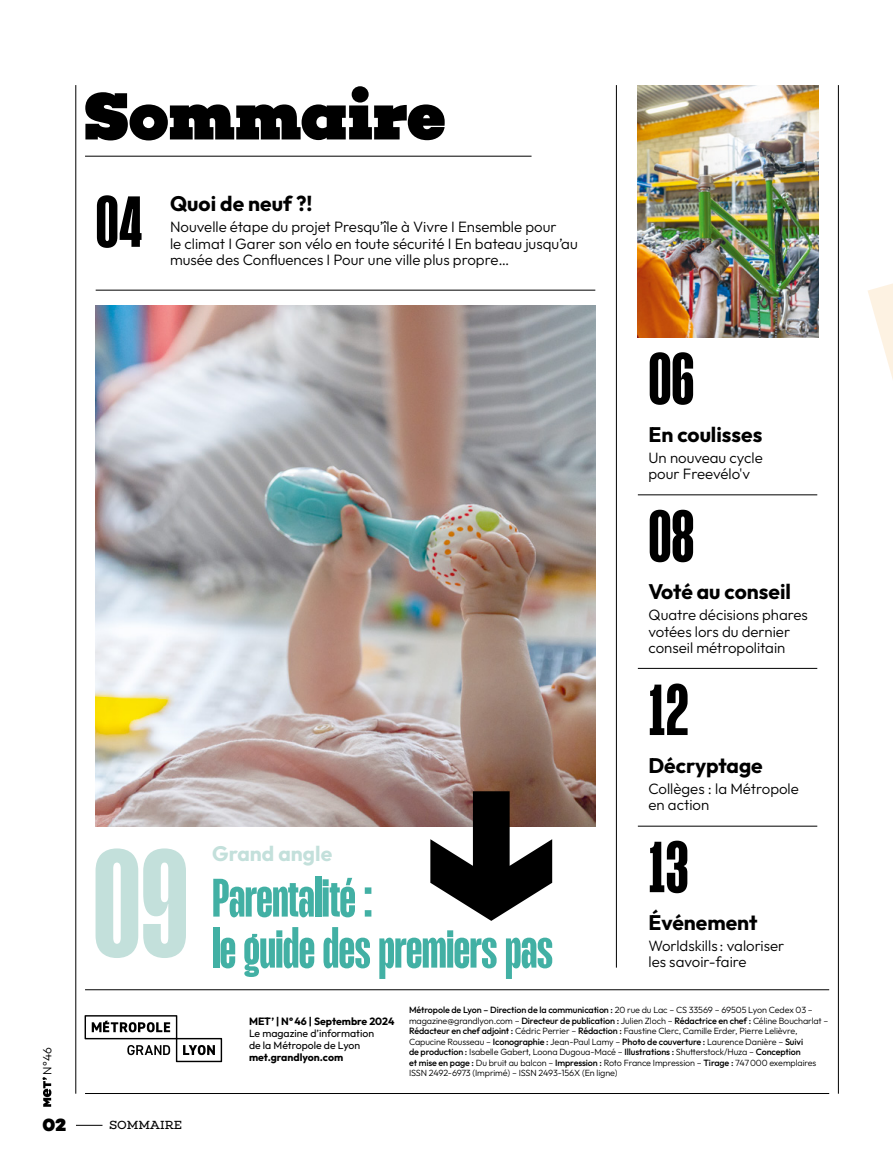
<style>
.page{position:relative;width:893px;height:1170px;background:#fff}
.page>*{position:absolute;margin:0;border:0;box-sizing:border-box;transform-origin:0 0}
.meT_Som-n_-exergue{font:700 150px "Mango Grotesque";color:#c3e0db}
.meT_Som-n{font:700 72px "Mango Grotesque";color:#000}
.t1{font:900 67.95px "Choplin";letter-spacing:-.01em;color:#000}
.meT_Item-important{font:700 54px "Mango Grotesque";letter-spacing:-.005em;color:#42b0a4}
.met_Items-som{font:700 21px "Outfit";color:#000}
.met_Items-som-2{font:700 21px "Outfit";color:#c3e0db}
.t2{font:900 18px "Choplin";color:#000}
.meT_Som-texte-courant{font:300 15px/16.5px "Outfit";color:#000}
.t3{font:12px "Choplin";letter-spacing:.005em;color:#000}
.t4{font:300 12px "Outfit";color:#000}
.t5{font:10.5px/12px "Outfit";color:#000}
.t6{font:700 10.5px "Outfit";color:#000}
.t7{font:300 9px/10.5px "Outfit";letter-spacing:-.01em;color:#000}
.s1{font-weight:500}
</style>
<div class="page">
<svg style="left:868px;top:283px;width:25px;height:97px"></svg>
<hr style="left:85px;top:156px;width:446px;height:1px;background:#000">
<hr style="left:85px;top:989px;width:744px;height:1px;background:#000">
<hr style="left:85px;top:1093px;width:744px;height:1px;background:#000">
<hr style="left:76px;top:85px;width:1px;height:1008px;background:#000">
<hr style="left:838px;top:85px;width:1px;height:1008px;background:#000">
<hr style="left:96px;top:290px;width:499px;height:1px;background:#000">
<hr style="left:638px;top:494px;width:179px;height:1px;background:#000">
<hr style="left:638px;top:668px;width:179px;height:1px;background:#000">
<hr style="left:638px;top:825px;width:179px;height:1px;background:#000">
<img style="left:96px;top:306px;width:499px;height:520px">
<img style="left:638px;top:85px;width:181px;height:252px">
<svg style="left:430px;top:791px;width:122px;height:129px"></svg>
<hr style="left:616px;top:85px;width:1px;height:882px;background:#000">
<svg style="left:85px;top:1015px;width:137px;height:47px"></svg>
<svg style="left:76px;top:1124px;width:26px;height:1px"></svg>
<svg style="left:43px;top:1077px;width:8px;height:29px"></svg>
<h3 class="t1" style="left:84px;top:74px;width:363px">Sommaire</h3>
<h3 class="t4" style="left:40px;top:1074px;width:29px;rotate:-90deg">N°46</h3>
<h2 class="meT_Som-n" style="left:96px;top:189px;width:49px">04</h2>
<h2 class="met_Items-som" style="left:170px;top:190px;width:144px">Quoi de neuf ?!</h2>
<p class="meT_Som-texte-courant" style="left:170px;top:219px;width:409px">Nouvelle étape du projet Presqu’île à Vivre I Ensemble pour<br>le climat I Garer son vélo en toute sécurité I En bateau jusqu’au musée des Confluences I Pour une ville plus propre…</p>
<h2 class="meT_Som-n_-exergue" style="left:93px;top:835px;width:97px">09</h2>
<h2 class="met_Items-som-2" style="left:212px;top:839px;width:121px">Grand angle</h2>
<p class="meT_Item-important" style="left:212px;top:873px;width:162px">Parentalité :</p>
<p class="meT_Item-important" style="left:212px;top:924px;width:342px">le guide despremiers pas</p>
<h2 class="meT_Som-n" style="left:648px;top:346px;width:47px">06</h2>
<h2 class="met_Items-som" style="left:648px;top:420px;width:115px">En coulisses</h2>
<p class="meT_Som-texte-courant" style="left:648px;top:449px;width:116px">Un nouveau cycle pour Freevélo'v</p>
<h2 class="meT_Som-n" style="left:648px;top:503px;width:47px">08</h2>
<h2 class="met_Items-som" style="left:648px;top:578px;width:144px">Voté au conseil</h2>
<p class="meT_Som-texte-courant" style="left:648px;top:606px;width:161px">Quatre décisions phares votées lors du dernier conseil métropolitain</p>
<h2 class="meT_Som-n" style="left:648px;top:677px;width:42px">12</h2>
<h2 class="met_Items-som" style="left:648px;top:751px;width:116px">Décryptage</h2>
<p class="meT_Som-texte-courant" style="left:648px;top:780px;width:152px">Collèges : la Métropole en action</p>
<h2 class="meT_Som-n" style="left:648px;top:834px;width:42px">13</h2>
<h2 class="met_Items-som" style="left:648px;top:908px;width:111px">Événement</h2>
<p class="meT_Som-texte-courant" style="left:648px;top:937px;width:137px">Worldskills : valoriser les savoir-faire</p>
<p class="t6" style="left:249px;top:1014px;width:147px">MET’ | N°46 | Septembre 2024</p>
<p class="t5" style="left:249px;top:1027px;width:127px">Le magazine d’information de la Métropole de Lyon</p>
<p class="t6" style="left:249px;top:1050px;width:96px">met.grandlyon.com</p>
<p class="t7" style="left:409px;top:1004px;width:421px"><span class="s1">Métropole de Lyon – Direction de la communication :</span> 20 rue du Lac – CS 33569 – 69505 Lyon Cedex 03 – magazine@grandlyon.com – <span class="s1">Directeur de publication :</span> Julien Zloch – <span class="s1">Rédactrice en chef :</span> Céline Boucharlat – <span class="s1">Rédacteur en chef adjoint :</span> Cédric Perrier – <span class="s1">Rédaction :</span> Faustine Clerc, Camille Erder, Pierre Lelièvre, Capucine Rousseau – <span class="s1">Iconographie :</span> Jean-Paul Lamy – <span class="s1">Photo de couverture :</span> Laurence Danière – <span class="s1">Suivi<br>de production :</span> Isabelle Gabert, Loona Dugoua-Macé – <span class="s1">Illustrations :</span> Shutterstock/Huza – <span class="s1">Conception<br>et mise en page :</span> Du bruit au balcon – <span class="s1">Impression :</span> Roto France Impression – <span class="s1">Tirage :</span> 747000 exemplaires ISSN 2492-6973 (Imprimé) – ISSN 2493-156X (En ligne)</p>
<h3 class="t2" style="left:43px;top:1113px;width:25px">02</h3>
<h3 class="t3" style="left:109px;top:1118px;width:74px">SOMMAIRE</h3>
</div>
